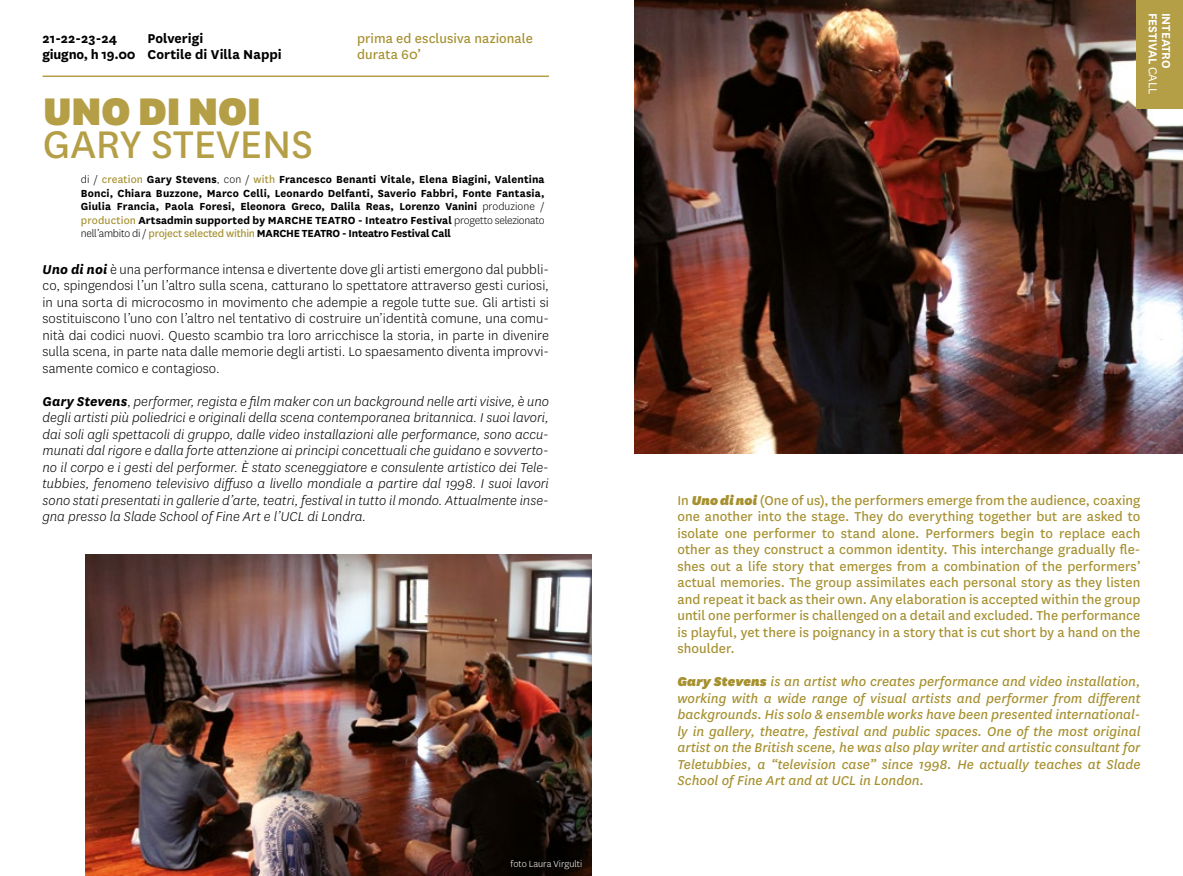
<style>
.page{position:relative;width:1183px;height:876px;background:#fff}
.page>*{position:absolute;margin:0;border:0;box-sizing:border-box;transform-origin:0 0}
.t1{font:45px "National";color:#b49e46}
.t2{font:900 45px "National";color:#b49e46}
.t3{font:15px/16.5px "National";letter-spacing:.005em;color:#a6902f}
.t4{font:italic 300 15px/16.5px "National";color:#000;text-align:justify}
.t5{font:300 15px/16.5px "National";letter-spacing:.005em;color:#000;text-align:justify}
.t6{font:italic 15px/16.5px "National";color:#a6902f;text-align:justify}
.t7{font:700 15px/16.5px "National";letter-spacing:.005em;color:#000}
.t8{font:600 13.5px "National";letter-spacing:-.005em;color:#fff}
.t9{font:700 12px/13.5px "National";letter-spacing:-.015em;color:#000;text-align:justify}
.t10{font:300 10.5px "National";color:#fff}
.s1{font-weight:300}
.s2{font-weight:400;color:#a6902f}
.s3{font-weight:700;font-style:italic}
.s4{font-weight:700}
.s5{font-style:normal}
.s6{font-weight:400}
.s7{font-weight:900;font-style:italic}
.s8{font-weight:900}
</style>
<div class="page">
<hr style="left:43px;top:76px;width:506px;height:1px;background:#b49e46">
<img style="left:634px;top:0;width:548px;height:453px">
<img style="left:86px;top:554px;width:505px;height:322px">
<div style="left:1135px;top:0;width:47px;height:109px;background:#b49e46"></div>
<p class="t7" style="left:147px;top:29px;width:136px">Polverigi<br>Cortile di Villa Nappi</p>
<p class="t3" style="left:357px;top:29px;width:177px">prima ed esclusiva nazionale durata 60’</p>
<p class="t7" style="left:43px;top:29px;width:95px">21-22-23-24 giugno, h 19.00</p>
<h1 class="t2" style="left:43px;top:80px;width:219px">UNO DI NOI</h1>
<h1 class="t1" style="left:43px;top:114px;width:271px">GARY STEVENS</h1>
<p class="t9" style="left:81px;top:172px;width:465px"><span class="s1">di /</span> <span class="s2">creation</span> Gary Stevens<span class="s1">, con /</span> <span class="s2">with</span> Francesco Benanti Vitale, Elena Biagini, Valentina Bonci, Chiara Buzzone, Marco Celli, Leonardo Delfanti, Saverio Fabbri, Fonte Fantasia, Giulia Francia, Paola Foresi, Eleonora Greco, Dalila Reas, Lorenzo Vanini <span class="s1">produzione / </span><span class="s2">production</span> Artsadmin supported by MARCHE TEATRO - Inteatro Festival <span class="s1">progetto selezionato nell’ambito di /</span> <span class="s2">project selected within</span> MARCHE TEATRO - Inteatro Festival Call</p>
<p class="t5" style="left:43px;top:260px;width:508px"><span class="s3">Uno di noi</span> è una performance intensa e divertente dove gli artisti emergono dal pubbli&shy;co, spingendosi l’un l’altro sulla scena, catturano lo spettatore attraverso gesti curiosi, in una sorta di microcosmo in movimento che adempie a regole tutte sue. Gli artisti si sostituiscono l’uno con l’altro nel tentativo di costruire un’identità comune, una comu&shy;nità dai codici nuovi. Questo scambio tra loro arricchisce la storia, in parte in divenire sulla scena, in parte nata dalle memorie degli artisti. Lo spaesamento diventa improvvi&shy;samente comico e contagioso.</p>
<p class="t4" style="left:43px;top:392px;width:508px"><span class="s4">Gary Stevens</span><span class="s5">,</span> performer, regista e film maker con un background nelle arti visive, è uno degli artisti più poliedrici e originali della scena contemporanea britannica. I suoi lavori, dai soli agli spettacoli di gruppo, dalle video installazioni alle performance, sono accu&shy;munati dal rigore e dalla forte attenzione ai principi concettuali che guidano e sovverto&shy;no il corpo e i gesti del performer. È stato sceneggiatore e consulente artistico dei Tele&shy;tubbies, fenomeno televisivo diffuso a livello mondiale a partire dal 1998. I suoi lavori sono stati presentati in gallerie d’arte, teatri, festival in tutto il mondo. Attualmente inse&shy;gna presso la Slade School of Fine Art e l’UCL di Londra.</p>
<p class="t10" style="left:510px;top:857px;width:73px">foto Laura Virgulti</p>
<p class="t8" style="left:1161px;top:13px;width:83px;rotate:90deg">FESTIVAL <span class="s6">CALL</span></p>
<p class="t8" style="left:1175px;top:13px;width:57px;rotate:90deg">INTEATRO</p>
<p class="t3" style="left:677px;top:491px;width:464px;text-align:justify">In <span class="s7">Uno di noi</span> (One of us), the performers emerge from the audience, coaxing one another into the stage. They do everything together but are asked to isolate one performer to stand alone. Performers begin to replace each other as they construct a common identity. This interchange gradually fle&shy;shes out a life story that emerges from a combination of the performers’ actual memories. The group assimilates each personal story as they listen and repeat it back as their own. Any elaboration is accepted within the group until one performer is challenged on a detail and excluded. The performance is playful, yet there is poignancy in a story that is cut short by a hand on the shoulder.</p>
<p class="t6" style="left:677px;top:673px;width:464px"><span class="s8">Gary Stevens</span> is an artist who creates performance and video installation, working with a wide range of visual artists and performer from different backgrounds. His solo &amp; ensemble works have been presented international&shy;ly in gallery, theatre, festival and public spaces. One of the most original artist on the British scene, he was also play writer and artistic consultant for Teletubbies, a “television case” since 1998. He actually teaches at Slade School of Fine Art and at UCL in London.</p>
</div>
